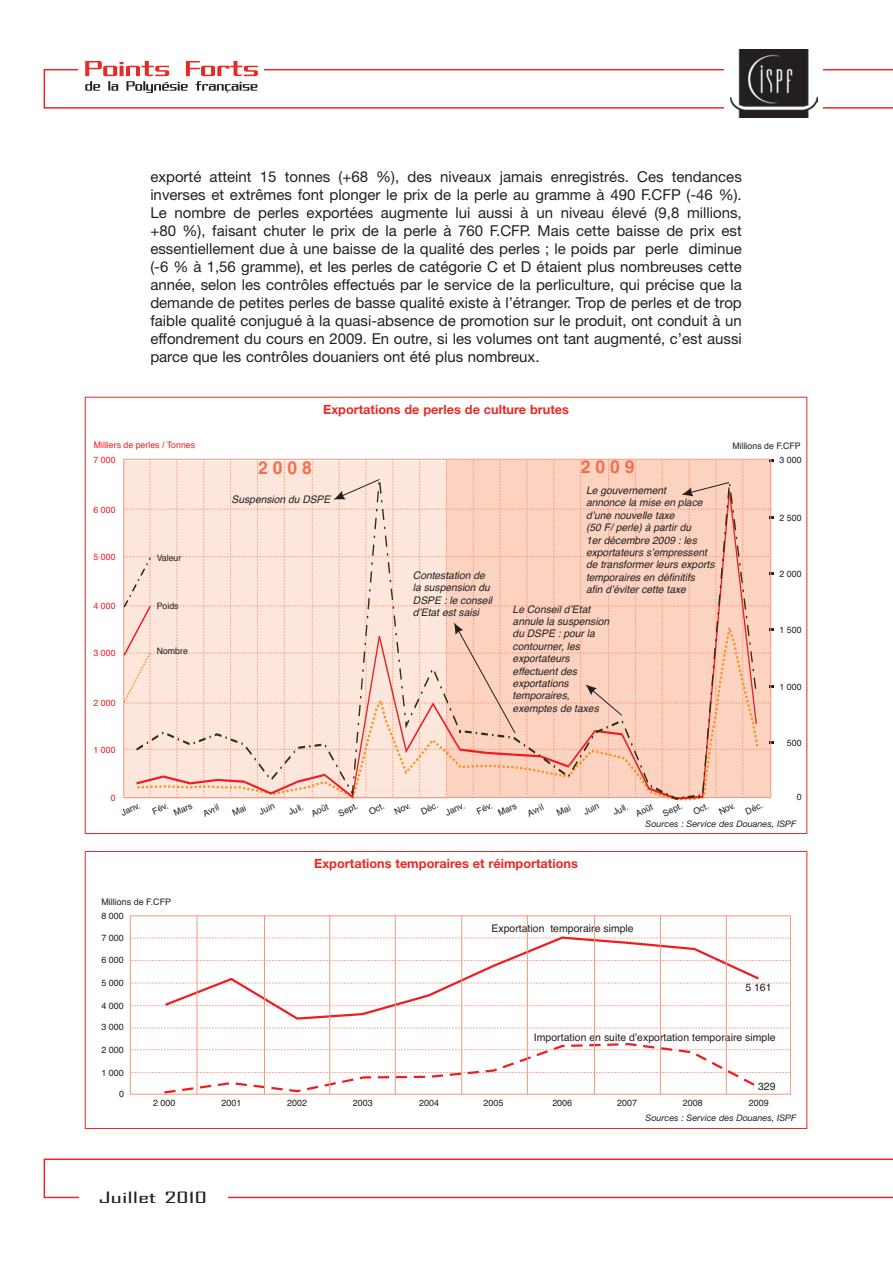
<style>
.page{position:relative;width:893px;height:1263px;background:#fff}
.page>*{position:absolute;margin:0;border:0;box-sizing:border-box;transform-origin:0 0}
.t1{font:700 18px "Helvetica";letter-spacing:.28em;color:#f36f51}
.t2{font:15px/18px "Helvetica Neue";color:#231f20;text-align:justify}
.t3{font:15px "Bureau Agency";color:#231f20;scale:2 1}
.t4{font:700 12.75px "Helvetica Neue";color:#ea2924}
.t5{font:italic 10.5px/12.5px "Helvetica";color:#231f20}
.t6{font:10.5px "Helvetica";color:#231f20}
.t7{font:9px/13.4px "Helvetica";color:#231f20}
.t8{font:italic 9px "Helvetica Neue";color:#231f20}
.t9{font:9px "Helvetica";color:#ee1d23}
</style>
<div class="page">
<img style="left:737px;top:49px;width:75px;height:69px">
<svg style="left:44px;top:61px;width:849px;height:48px"></svg>
<svg style="left:44px;top:1158px;width:849px;height:40px"></svg>
<div style="left:79px;top:1191px;width:149px;height:28px;background:#fff"></div>
<svg style="left:131px;top:938px;width:659px;height:1px"></svg>
<svg style="left:131px;top:960px;width:659px;height:1px"></svg>
<svg style="left:131px;top:983px;width:659px;height:1px"></svg>
<svg style="left:131px;top:1005px;width:659px;height:1px"></svg>
<svg style="left:131px;top:1028px;width:659px;height:1px"></svg>
<svg style="left:131px;top:1042px;width:659px;height:53px"></svg>
<svg style="left:163px;top:935px;width:598px;height:86px"></svg>
<hr style="left:197px;top:916px;width:1px;height:178px;background:#f6977a">
<hr style="left:264px;top:916px;width:1px;height:178px;background:#f6977a">
<hr style="left:329px;top:916px;width:1px;height:178px;background:#f6977a">
<hr style="left:395px;top:916px;width:1px;height:178px;background:#f6977a">
<hr style="left:461px;top:916px;width:1px;height:178px;background:#f6977a">
<hr style="left:527px;top:916px;width:1px;height:178px;background:#f6977a">
<hr style="left:594px;top:916px;width:1px;height:178px;background:#f6977a">
<hr style="left:660px;top:916px;width:1px;height:178px;background:#f6977a">
<hr style="left:726px;top:916px;width:1px;height:178px;background:#f6977a">
<svg style="left:123px;top:459px;width:651px;height:342px;background:#fad7c8"></svg>
<p class="t2" style="left:150px;top:169px;width:593px">exporté atteint 15 tonnes (+68 %), des niveaux jamais enregistrés. Ces tendances inverses et extrêmes font plonger le prix de la perle au gramme à 490 F.CFP (-46 %).<br>Le nombre de perles exportées augmente lui aussi à un niveau élevé (9,8 millions, +80 %), faisant chuter le prix de la perle à 760 F.CFP. Mais cette baisse de prix est essentiellement due à une baisse de la qualité des perles ; le poids par perle diminue (-6 % à 1,56 gramme), et les perles de catégorie C et D étaient plus nombreuses cette année, selon les contrôles effectués par le service de la perliculture, qui précise que la demande de petites perles de basse qualité existe à l’étranger. Trop de perles et de trop faible qualité conjugué à la quasi-absence de promotion sur le produit, ont conduit à un effondrement du cours en 2009. En outre, si les volumes ont tant augmenté, c’est aussi parce que les contrôles douaniers ont été plus nombreux.</p>
<p class="t4" style="left:323px;top:405px;width:247px">Exportations de perles de culture brutes</p>
<p class="t9" style="left:94px;top:437px;width:103px">Milliers de perles / Tonnes</p>
<p class="t7" style="left:732px;top:440px;width:70px">Millions de F.CFP</p>
<p class="t9" style="left:94px;top:452px;width:23px">7 000</p>
<p class="t7" style="left:780px;top:453px;width:23px">3 000</p>
<p class="t1" style="left:258px;top:453px;width:55px">2008</p>
<p class="t1" style="left:581px;top:452px;width:55px">2009</p>
<p class="t9" style="left:94px;top:503px;width:23px">6 000</p>
<p class="t9" style="left:94px;top:550px;width:23px">5 000</p>
<p class="t9" style="left:94px;top:598px;width:23px">4 000</p>
<p class="t9" style="left:94px;top:646px;width:23px">3 000</p>
<p class="t9" style="left:94px;top:696px;width:23px">2 000</p>
<p class="t9" style="left:94px;top:743px;width:23px">1 000</p>
<p class="t9" style="left:111px;top:791px;width:6px">0</p>
<p class="t7" style="left:157px;top:551px;width:26px">Valeur</p>
<p class="t7" style="left:157px;top:599px;width:23px">Poids</p>
<p class="t7" style="left:157px;top:645px;width:33px">Nombre</p>
<p class="t5" style="left:232px;top:493px;width:100px">Suspension du DSPE</p>
<p class="t5" style="left:413px;top:569px;width:81px">Contestation de la suspension du<br>DSPE : le conseil d’Etat est saisi</p>
<p class="t5" style="left:586px;top:484px;width:130px">Le gouvernement<br>annonce la mise en place d’une nouvelle taxe<br>(50 F/ perle) à partir du<br>1er décembre 2009 : les exportateurs s’empressent de transformer leurs exports temporaires en définitifs<br>afin d’éviter cette taxe</p>
<p class="t5" style="left:513px;top:603px;width:98px">Le Conseil d’Etat annule la suspension du DSPE : pour la contourner, les exportateurs effectuent des exportations temporaires, exemptes de taxes</p>
<p class="t7" style="left:119px;top:807px;width:22px;rotate:-25deg">Janv.</p>
<p class="t7" style="left:150px;top:806px;width:18px;rotate:-25deg">Fév.</p>
<p class="t7" style="left:171px;top:807px;width:21px;rotate:-25deg">Mars</p>
<p class="t7" style="left:201px;top:808px;width:18px;rotate:-25deg">Avril</p>
<p class="t7" style="left:257px;top:806px;width:18px;rotate:-25deg">Juin</p>
<p class="t7" style="left:309px;top:808px;width:20px;rotate:-25deg">Août</p>
<p class="t7" style="left:367px;top:806px;width:18px;rotate:-25deg">Oct.</p>
<p class="t7" style="left:286px;top:807px;width:17px;rotate:-25deg">Juil.</p>
<p class="t7" style="left:336px;top:808px;width:22px;rotate:-25deg">Sept.</p>
<p class="t7" style="left:392px;top:806px;width:18px;rotate:-25deg">Nov.</p>
<p class="t7" style="left:419px;top:806px;width:20px;rotate:-25deg">Déc.</p>
<p class="t7" style="left:443px;top:807px;width:22px;rotate:-25deg">Janv.</p>
<p class="t7" style="left:474px;top:806px;width:18px;rotate:-25deg">Fév.</p>
<p class="t7" style="left:496px;top:807px;width:21px;rotate:-25deg">Mars</p>
<p class="t7" style="left:525px;top:808px;width:18px;rotate:-25deg">Avril</p>
<p class="t7" style="left:581px;top:806px;width:18px;rotate:-25deg">Juin</p>
<p class="t7" style="left:633px;top:808px;width:20px;rotate:-25deg">Août</p>
<p class="t7" style="left:691px;top:806px;width:18px;rotate:-25deg">Oct.</p>
<p class="t7" style="left:611px;top:807px;width:17px;rotate:-25deg">Juil.</p>
<p class="t7" style="left:660px;top:808px;width:22px;rotate:-25deg">Sept.</p>
<p class="t7" style="left:717px;top:806px;width:18px;rotate:-25deg">Nov.</p>
<p class="t7" style="left:743px;top:806px;width:20px;rotate:-25deg">Déc.</p>
<p class="t7" style="left:780px;top:511px;width:23px">2 500</p>
<p class="t7" style="left:780px;top:567px;width:23px">2 000</p>
<p class="t7" style="left:780px;top:623px;width:23px">1 500</p>
<p class="t7" style="left:780px;top:680px;width:23px">1 000</p>
<p class="t7" style="left:787px;top:736px;width:16px">500</p>
<p class="t7" style="left:797px;top:790px;width:6px">0</p>
<p class="t4" style="left:314px;top:859px;width:265px">Exportations temporaires et réimportations</p>
<p class="t8" style="left:646px;top:820px;width:152px">Sources : Service des Douanes, ISPF</p>
<p class="t7" style="left:101px;top:896px;width:71px">Millions de F.CFP<br>8 000</p>
<p class="t7" style="left:101px;top:931px;width:24px">7 000</p>
<p class="t7" style="left:101px;top:954px;width:24px">6 000</p>
<p class="t7" style="left:101px;top:976px;width:24px">5 000</p>
<p class="t7" style="left:101px;top:999px;width:24px">4 000</p>
<p class="t7" style="left:101px;top:1021px;width:24px">3 000</p>
<p class="t7" style="left:101px;top:1043px;width:24px">2 000</p>
<p class="t7" style="left:101px;top:1066px;width:24px">1 000</p>
<p class="t7" style="left:119px;top:1088px;width:6px">0</p>
<p class="t7" style="left:153px;top:1096px;width:24px">2 000</p>
<p class="t7" style="left:222px;top:1096px;width:21px">2001</p>
<p class="t7" style="left:287px;top:1096px;width:21px">2002</p>
<p class="t7" style="left:353px;top:1096px;width:21px">2003</p>
<p class="t7" style="left:419px;top:1096px;width:21px">2004</p>
<p class="t7" style="left:483px;top:1096px;width:21px">2005</p>
<p class="t7" style="left:552px;top:1096px;width:21px">2006</p>
<p class="t7" style="left:617px;top:1096px;width:21px">2007</p>
<p class="t7" style="left:683px;top:1096px;width:21px">2008</p>
<p class="t7" style="left:749px;top:1096px;width:21px">2009</p>
<p class="t6" style="left:491px;top:920px;width:144px">Exportation temporaire simple</p>
<p class="t6" style="left:745px;top:979px;width:28px">5 161</p>
<p class="t6" style="left:534px;top:1029px;width:243px">Importation en suite d’exportation temporaire simple</p>
<p class="t6" style="left:758px;top:1078px;width:19px">329</p>
<p class="t3" style="left:100px;top:1189px;width:55px">Juillet 2010</p>
<p class="t8" style="left:646px;top:1115px;width:152px">Sources : Service des Douanes, ISPF</p>
</div>
